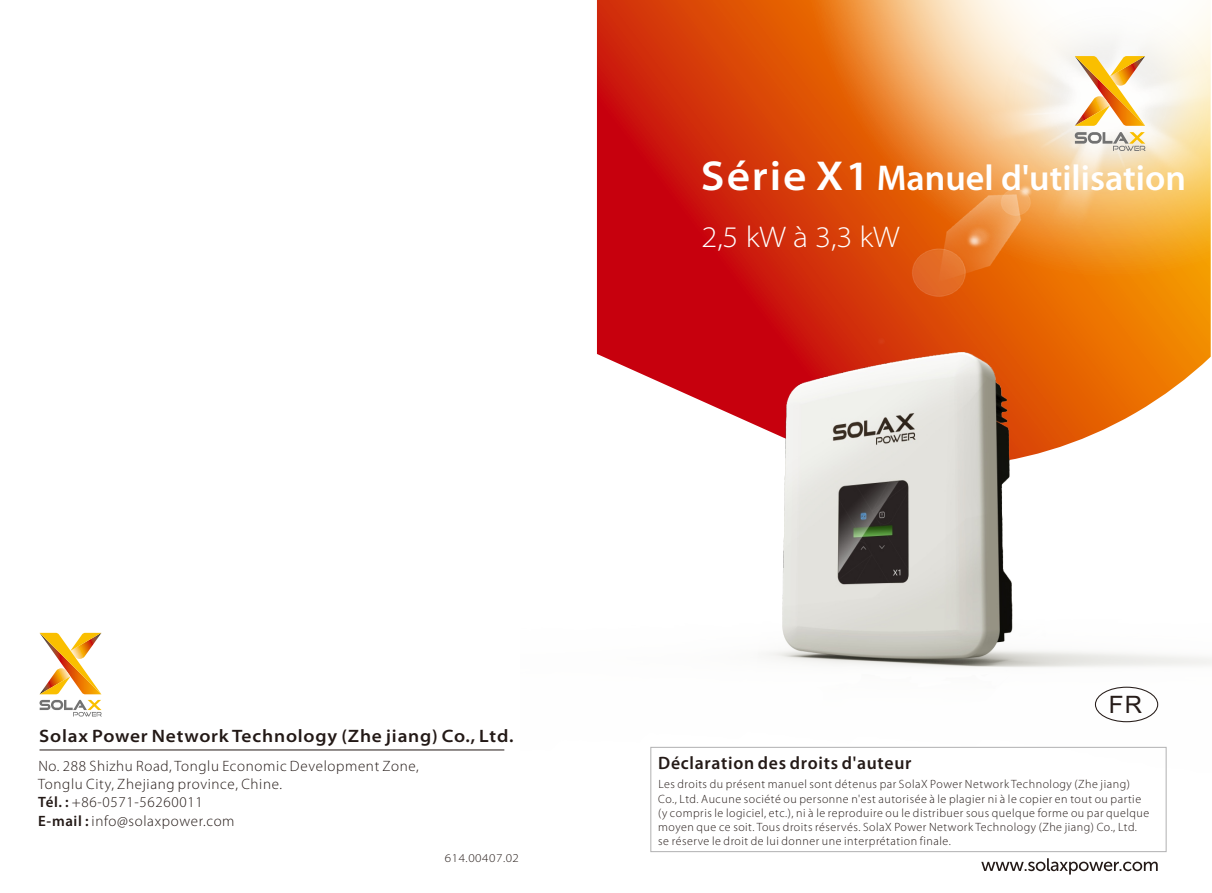
<style>
.page{position:relative;width:1212px;height:893px;background:#fff}
.page>*{position:absolute;margin:0;border:0;box-sizing:border-box;transform-origin:0 0}
.t1{font:600 36px "Myriad Pro";color:#fff}
.t2{font:300 semi-expanded 30px "Myriad Pro";color:#fff}
.t3{font:24px "Arial";color:#231916}
.t4{font:600 semi-expanded 18px "Myriad Pro";letter-spacing:.045em;color:#231916}
.t5{font:600 18px "Myriad Pro";letter-spacing:.04em;color:#231916}
.t6{font:300 15px/18.1px "Myriad Pro";letter-spacing:.045em;color:#231916}
.t7{font:300 12px/14.2px "Myriad Pro";letter-spacing:.045em;color:#231916}
.t8{font:300 semi-expanded 12px "Myriad Pro";letter-spacing:.05em;color:#231916}
.s1{font-stretch:semi-expanded;font-size:42px}
.s2{font-weight:600}
</style>
<div class="page">
<div style="left:650px;top:747px;width:517px;height:105px;border:1px solid #b5b5b6"></div>
<svg style="left:597px;top:0;width:204px;height:253px;background:#d0280a"></svg>
<img style="left:801px;top:0;width:410px;height:253px">
<img style="left:877px;top:0;width:333px;height:253px">
<svg style="left:1075px;top:56px;width:70px;height:70px"></svg>
<svg style="left:1075px;top:132px;width:71px;height:19px"></svg>
<hr style="left:40px;top:750px;width:464px;height:1px;background:#231916">
<svg style="left:40px;top:633px;width:61px;height:61px"></svg>
<svg style="left:40px;top:700px;width:62px;height:17px"></svg>
<svg style="left:981px;top:858px;width:177px;height:16px"></svg>
<img style="left:597px;top:253px;width:615px;height:520px">
<h1 class="t1" style="left:701px;top:163px;width:487px"><span class="s1">Série X1</span> Manuel d'utilisation</h1>
<h2 class="t2" style="left:701px;top:224px;width:200px">2,5 kW à 3,3 kW</h2>
<h3 class="t4" style="left:39px;top:729px;width:476px">Solax Power Network Technology (Zhe jiang) Co., Ltd.</h3>
<p class="t6" style="left:38px;top:758px;width:382px">No. 288 Shizhu Road, Tonglu Economic Development Zone, Tonglu City, Zhejiang province, Chine.<br><span class="s2">Tél. :</span> +86-0571-56260011<br><span class="s2">E-mail :</span> info@solaxpower.com</p>
<p class="t8" style="left:445px;top:853px;width:76px">614.00407.02</p>
<h3 class="t3" style="left:1109px;top:696px;width:35px">FR</h3>
<h3 class="t5" style="left:658px;top:755px;width:255px">Déclaration des droits d'auteur</h3>
<p class="t7" style="left:658px;top:778px;width:492px">Les droits du présent manuel sont détenus par SolaX Power Network Technology (Zhe jiang)<br>Co., Ltd. Aucune société ou personne n'est autorisée à le plagier ni à le copier en tout ou partie (y compris le logiciel, etc.), ni à le reproduire ou le distribuer sous quelque forme ou par quelque moyen que ce soit. Tous droits réservés. SolaX Power Network Technology (Zhe jiang) Co., Ltd. se réserve le droit de lui donner une interprétation finale.</p>
</div>
